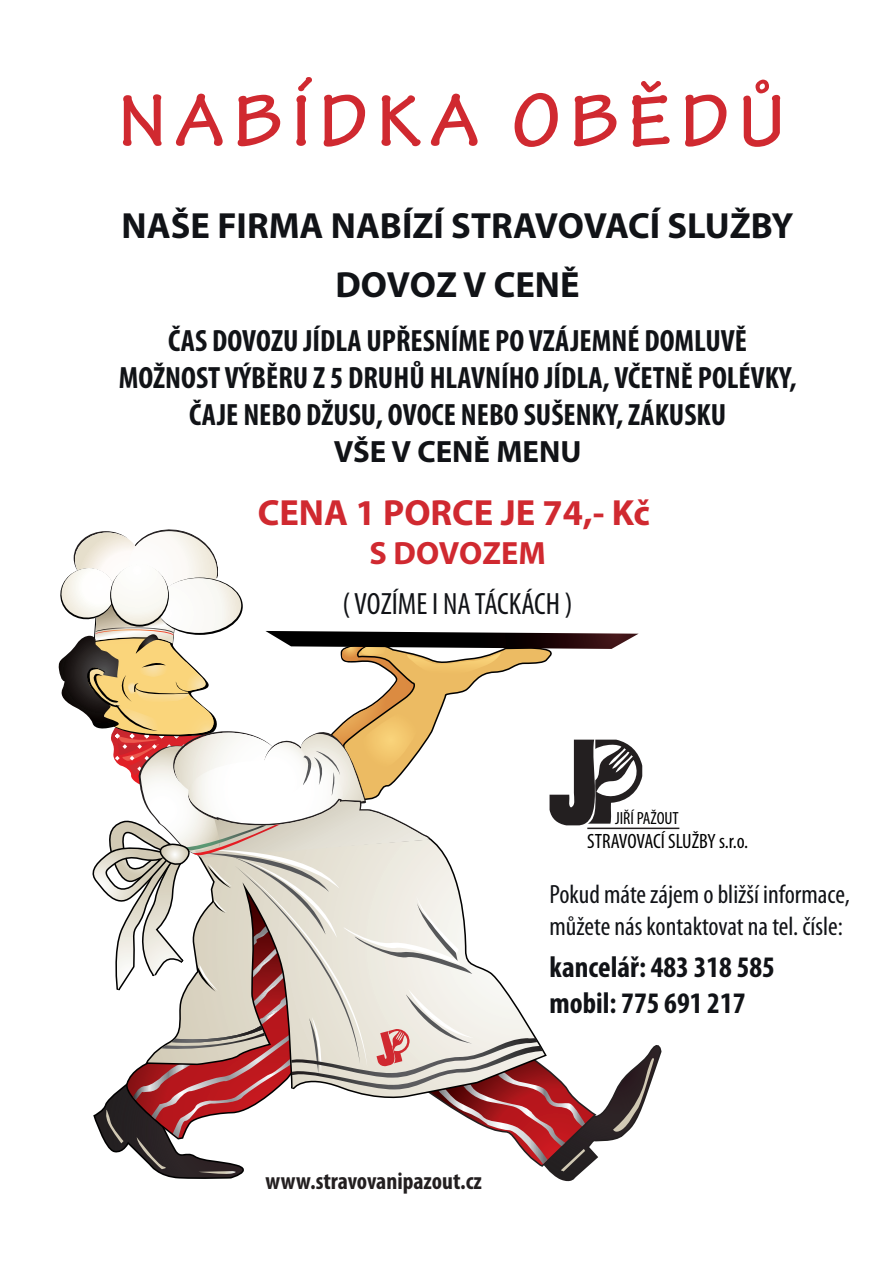
<style>
.page{position:relative;width:893px;height:1263px;background:#fff}
.page>*{position:absolute;margin:0;border:0;box-sizing:border-box;transform-origin:0 0}
.t1{font:700 78px "Tekton Pro";letter-spacing:.12em;color:#d02930}
.t2{font:700 36.6px/58.5px "Myriad Pro";color:#111317;text-align:center}
.t3{font:700 36.6px "Myriad Pro";color:#d02930}
.t4{font:700 32.25px "Myriad Pro";color:#d02930}
.t5{font:700 condensed 30.9px/37px "Myriad Pro";color:#111317;text-align:center}
.t6{font:condensed 30.9px "Myriad Pro";color:#111317}
.t7{font:700 30.9px "Myriad Pro";color:#111317}
.t8{font:700 condensed 29.85px/36px "Myriad Pro";color:#111317}
.t9{font:condensed 26.55px/31.8px "Myriad Pro";color:#111317}
.t10{font:700 condensed 24px "Myriad Pro";color:#231f20}
.t11{font:condensed 20.85px "Myriad Pro";letter-spacing:-.005em;color:#000}
.t12{font:condensed 17.7px "Myriad Pro";color:#000}
</style>
<div class="page">
<svg style="left:58px;top:529px;width:605px;height:653px"></svg>
<hr style="left:587px;top:827px;width:92px;height:2px;background:#231f20">
<h1 class="t1" style="left:118px;top:75px;width:669px">NABÍDKA OBĚDŮ</h1>
<p class="t2" style="left:122px;top:196px;width:674px">NAŠE FIRMA NABÍZÍ STRAVOVACÍ SLUŽBY<br>DOVOZ V CENĚ</p>
<p class="t5" style="left:119px;top:321px;width:679px">ČAS DOVOZU JÍDLA UPŘESNÍME PO VZÁJEMNÉ DOMLUVĚ<br>MOŽNOST VÝBĚRU Z 5 DRUHŮ HLAVNÍHO JÍDLA, VČETNĚ POLÉVKY,<br>ČAJE NEBO DŽUSU, OVOCE NEBO SUŠENKY, ZÁKUSKU</p>
<p class="t7" style="left:334px;top:431px;width:249px">VŠE V CENĚ MENU</p>
<p class="t3" style="left:258px;top:489px;width:394px">CENA 1 PORCE JE 74,- Kč</p>
<p class="t4" style="left:370px;top:532px;width:178px">S DOVOZEM</p>
<p class="t6" style="left:342px;top:585px;width:232px">( VOZÍME I NA TÁCKÁCH )</p>
<p class="t12" style="left:615px;top:807px;width:65px">JIŘÍ PAŽOUT</p>
<p class="t11" style="left:587px;top:828px;width:162px">STRAVOVACÍ SLUŽBY s.r.o.</p>
<p class="t10" style="left:265px;top:1165px;width:218px">www.stravovanipazout.cz</p>
<p class="t9" style="left:550px;top:878px;width:302px">Pokud máte zájem o bližší informace, můžete nás kontaktovat na tel. čísle:</p>
<p class="t8" style="left:550px;top:948px;width:227px">kancelář: 483 318 585 mobil: 775 691 217</p>
</div>
